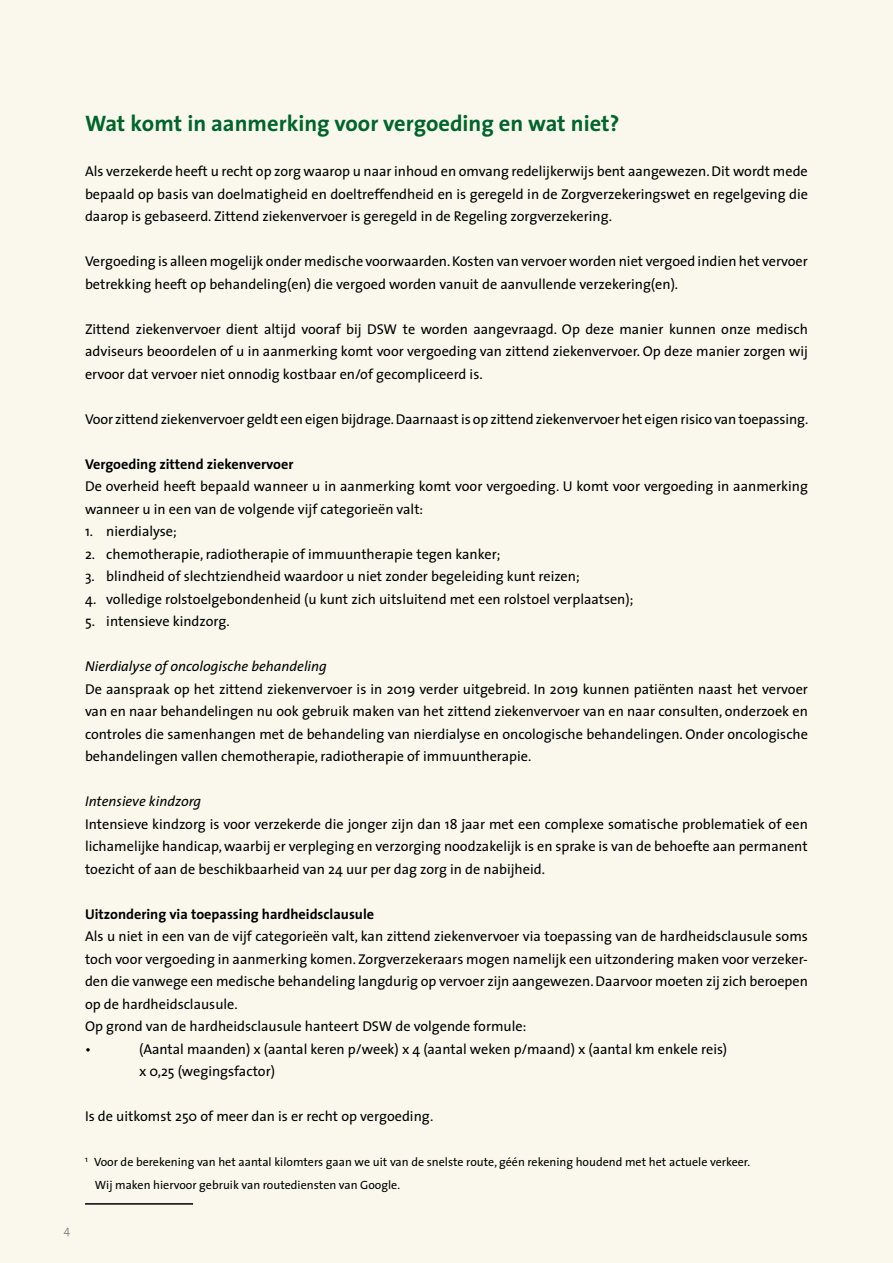
<style>
.page{position:relative;width:893px;height:1263px;background:#faf8ec}
.page>*{position:absolute;margin:0;border:0;box-sizing:border-box;transform-origin:0 0}
.t1{font:700 22.5px "The Sans";color:#00642c}
.t2{font:14.25px/22.5px "The Sans";color:#000;text-align:justify}
.t3{font:700 14.25px "The Sans";color:#000}
.t4{font:italic 14.25px "The Sans";color:#000}
.t5{font:12px/22.5px "The Sans";color:#000}
.t6{font:300 12px "The Sans";color:#6d6e71}
</style>
<div class="page">
<hr style="left:85px;top:1203px;width:108px;height:1px;background:#000">
<p class="t6" style="left:64px;top:1222px;width:8px">4</p>
<h1 class="t1" style="left:85px;top:109px;width:536px">Wat komt in aanmerking voor vergoeding en wat niet?</h1>
<p class="t2" style="left:85px;top:160px;width:724px">Als verzekerde heeft u recht op zorg waarop u naar inhoud en omvang redelijkerwijs bent aangewezen. Dit wordt mede bepaald op basis van doelmatigheid en doeltreffendheid en is geregeld in de Zorgverzekeringswet en regelgeving die daarop is gebaseerd. Zittend ziekenvervoer is geregeld in de Regeling zorgverzekering.</p>
<p class="t2" style="left:85px;top:250px;width:724px">Vergoeding is alleen mogelijk onder medische voorwaarden. Kosten van vervoer worden niet vergoed indien het vervoer betrekking heeft op behandeling(en) die vergoed worden vanuit de aanvullende verzekering(en).</p>
<p class="t2" style="left:85px;top:318px;width:724px">Zittend ziekenvervoer dient altijd vooraf bij DSW te worden aangevraagd. Op deze manier kunnen onze medisch adviseurs beoordelen of u in aanmerking komt voor vergoeding van zittend ziekenvervoer. Op deze manier zorgen wij ervoor dat vervoer niet onnodig kostbaar en/of gecompliceerd is.</p>
<p class="t2" style="left:85px;top:408px;width:725px">Voor zittend ziekenvervoer geldt een eigen bijdrage. Daarnaast is op zittend ziekenvervoer het eigen risico van toepassing.</p>
<p class="t3" style="left:85px;top:455px;width:210px">Vergoeding zittend ziekenvervoer</p>
<p class="t2" style="left:85px;top:475px;width:724px">De overheid heeft bepaald wanneer u in aanmerking komt voor vergoeding. U komt voor vergoeding in aanmerking wanneer u in een van de volgende vijf categorieën valt:</p>
<p class="t2" style="left:85px;top:520px;width:93px">1. nierdialyse;</p>
<p class="t2" style="left:85px;top:543px;width:417px">2. chemotherapie, radiotherapie of immuuntherapie tegen kanker;</p>
<p class="t2" style="left:85px;top:565px;width:496px">3. blindheid of slechtziendheid waardoor u niet zonder begeleiding kunt reizen;</p>
<p class="t2" style="left:85px;top:588px;width:550px">4. volledige rolstoelgebondenheid (u kunt zich uitsluitend met een rolstoel verplaatsen);</p>
<p class="t2" style="left:85px;top:610px;width:146px">5. intensieve kindzorg.</p>
<p class="t4" style="left:85px;top:657px;width:243px">Nierdialyse of oncologische behandeling</p>
<p class="t2" style="left:85px;top:678px;width:724px">De aanspraak op het zittend ziekenvervoer is in 2019 verder uitgebreid. In 2019 kunnen patiënten naast het vervoer van en naar behandelingen nu ook gebruik maken van het zittend ziekenvervoer van en naar consulten, onderzoek en controles die samenhangen met de behandeling van nierdialyse en oncologische behandelingen. Onder oncologische behandelingen vallen chemotherapie, radiotherapie of immuuntherapie.</p>
<p class="t4" style="left:85px;top:792px;width:118px">Intensieve kindzorg</p>
<p class="t2" style="left:85px;top:813px;width:724px">Intensieve kindzorg is voor verzekerde die jonger zijn dan 18 jaar met een complexe somatische problematiek of een lichamelijke handicap, waarbij er verpleging en verzorging noodzakelijk is en sprake is van de behoefte aan permanent toezicht of aan de beschikbaarheid van 24 uur per dag zorg in de nabijheid.</p>
<p class="t3" style="left:85px;top:905px;width:291px">Uitzondering via toepassing hardheidsclausule</p>
<p class="t2" style="left:85px;top:925px;width:724px;text-align:left">Als u niet in een van de vijf categorieën valt, kan zittend ziekenvervoer via toepassing van de hardheidsclausule soms toch voor vergoeding in aanmerking komen. Zorgverzekeraars mogen namelijk een uitzondering maken voor verzeker&shy;den die vanwege een medische behandeling langdurig op vervoer zijn aangewezen. Daarvoor moeten zij zich beroepen op de hardheidsclausule.<br>Op grond van de hardheidsclausule hanteert DSW de volgende formule:<br>•</p>
<p class="t2" style="left:139px;top:1038px;width:590px">(Aantal maanden) x (aantal keren p/week) x 4 (aantal weken p/maand) x (aantal km enkele reis) x 0,25 (wegingsfactor)</p>
<p class="t2" style="left:85px;top:1105px;width:350px">Is de uitkomst 250 of meer dan is er recht op vergoeding.</p>
<p class="t5" style="left:95px;top:1151px;width:657px;text-indent:-10px"><sup>1</sup> Voor de berekening van het aantal kilomters gaan we uit van de snelste route, géén rekening houdend met het actuele verkeer.<br>Wij maken hiervoor gebruik van routediensten van Google.</p>
</div>
